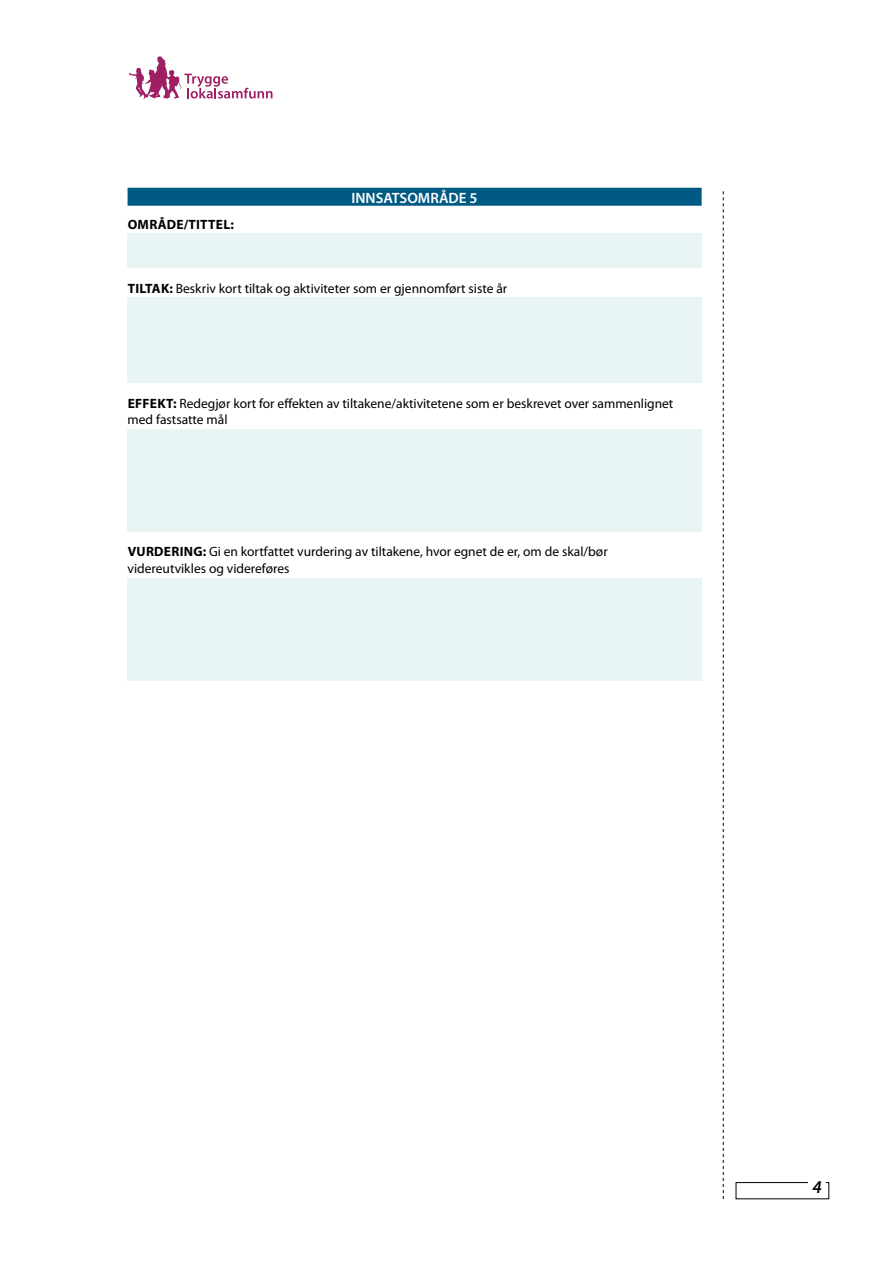
<style>
.page{position:relative;width:893px;height:1263px;background:#fff}
.page>*{position:absolute;margin:0;border:0;box-sizing:border-box;transform-origin:0 0}
.t1{font:italic 600 18px "Myriad Pro";color:#000}
.t2{font:600 15px "Myriad Pro";color:#fff}
.t3{font:13.5px/16.5px "Myriad Pro";color:#000}
.t4{font:700 13.5px "Myriad Pro";letter-spacing:.02em;color:#000}
.s1{font-weight:700}
</style>
<div class="page">
<div style="left:128px;top:234px;width:574px;height:34px;background:#e9f5f4"></div>
<div style="left:128px;top:298px;width:574px;height:85px;background:#e9f5f4"></div>
<div style="left:128px;top:429px;width:574px;height:102px;background:#e9f5f4"></div>
<div style="left:128px;top:578px;width:574px;height:102px;background:#e9f5f4"></div>
<div style="left:736px;top:1182px;width:93px;height:17px;border:1px solid #000"></div>
<svg style="left:723px;top:191px;width:1px;height:1008px"></svg>
<div style="left:808px;top:1173px;width:18px;height:20px;background:#fff"></div>
<svg style="left:129px;top:56px;width:144px;height:43px"></svg>
<div style="left:128px;top:188px;width:574px;height:18px;background:#005a84"></div>
<p class="t4" style="left:128px;top:217px;width:108px">OMRÅDE/TITTEL:</p>
<p class="t2" style="left:351px;top:189px;width:128px">INNSATSOMRÅDE 5</p>
<p class="t3" style="left:128px;top:280px;width:381px"><span class="s1">TILTAK:</span> Beskriv kort tiltak og aktiviteter som er gjennomført siste år</p>
<p class="t3" style="left:128px;top:395px;width:547px"><span class="s1">EFFEKT:</span> Redegjør kort for effekten av tiltakene/aktivitetene som er beskrevet over sammenlignet med fastsatte mål</p>
<p class="t3" style="left:128px;top:544px;width:482px"><span class="s1">VURDERING:</span> Gi en kortfattet vurdering av tiltakene, hvor egnet de er, om de skal/bør videreutvikles og videreføres</p>
<h1 class="t1" style="left:812px;top:1177px;width:11px">4</h1>
</div>
